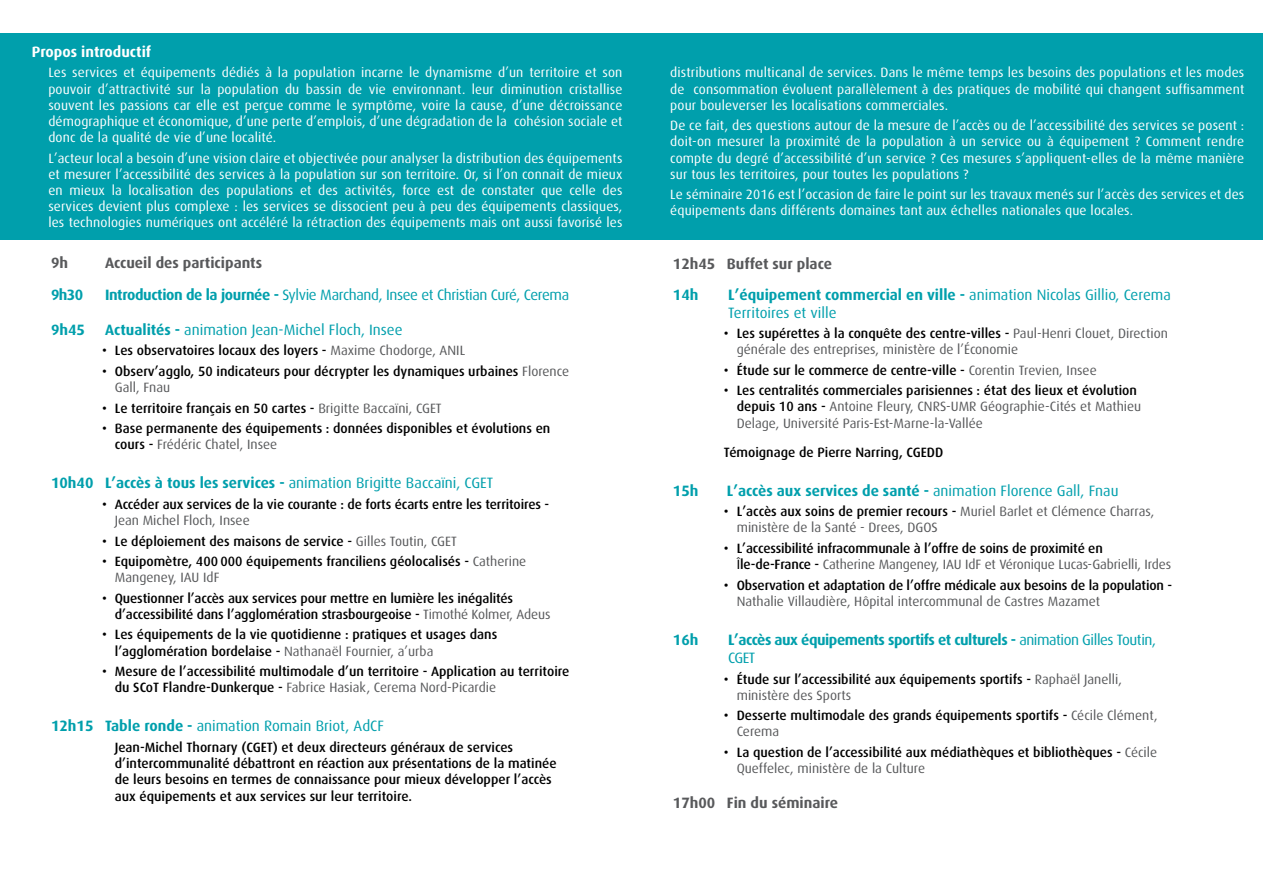
<style>
.page{position:relative;width:1263px;height:893px;background:#fff}
.page>*{position:absolute;margin:0;border:0;box-sizing:border-box;transform-origin:0 0}
.t1{font:15px/18px "Dax OT";color:#009fac}
.t2{font:700 15px/18px "Dax OT";letter-spacing:-.03em;color:#009fac}
.t3{font:15px "Dax OT";letter-spacing:-.025em;color:#009fac}
.t4{font:700 15px "Dax OT";color:#58595b}
.t5{font:700 15px "Dax OT";color:#009fac}
.t6{font:700 15px "Dax OT";color:#fff}
.t7{font:500 13.5px/16.2px "Dax OT";color:#000}
.t8{font:13.5px/16.2px "Dax OT";letter-spacing:.01em;color:#fff;text-align:justify}
.t9{font:13.5px/16.2px "Dax OT";color:#58595b}
.s1{font-weight:700}
.s2{font-weight:400;color:#58595b}
.s3{font-weight:500;color:#000}
.s4{font-weight:400}
</style>
<div class="page">
<div style="left:0;top:63px;width:1263px;height:177px;background:#009fac"></div>
<div style="left:0;top:33px;width:1263px;height:30px;background:#009fac"></div>
<p class="t6" style="left:32px;top:44px;width:121px">Propos introductif</p>
<p class="t8" style="left:48px;top:65px;width:576px">Les services et équipements dédiés à la population incarne le dynamisme d’un territoire et son pouvoir d’attractivité sur la population du bassin de vie environnant. leur diminution cristallise souvent les passions car elle est perçue comme le symptôme, voire la cause, d’une décroissance démographique et économique, d’une perte d’emplois, d’une dégradation de la cohésion sociale et donc de la qualité de vie d’une localité.</p>
<p class="t8" style="left:48px;top:150px;width:576px">L’acteur local a besoin d’une vision claire et objectivée pour analyser la distribution des équipements et mesurer l’accessibilité des services à la population sur son territoire. Or, si l’on connait de mieux en mieux la localisation des populations et des activités, force est de constater que celle des services devient plus complexe : les services se dissocient peu à peu des équipements classiques, les technologies numériques ont accéléré la rétraction des équipements mais ont aussi favorisé les</p>
<p class="t4" style="left:51px;top:254px;width:19px">9h</p>
<p class="t4" style="left:105px;top:254px;width:159px">Accueil des participants</p>
<p class="t2" style="left:51px;top:286px;width:34px">9h30</p>
<p class="t3" style="left:105px;top:286px;width:466px"><span class="s1">Introduction de la journée -</span> Sylvie Marchand, Insee et Christian Curé, Cerema</p>
<p class="t2" style="left:51px;top:321px;width:36px">9h45</p>
<p class="t1" style="left:105px;top:321px;width:299px"><span class="s1">actualités -</span> animation Jean-Michel Floch, Insee</p>
<p class="t7" style="left:102px;top:343px;width:365px">• Les observatoires locaux des loyers - <span class="s2">Maxime Chodorge, ANIL</span></p>
<p class="t7" style="left:115px;top:363px;width:456px;text-indent:-13px">• Observ’agglo, 50 indicateurs pour décrypter les dynamiques urbaines <span class="s2">Florence<br>Gall, Fnau</span></p>
<p class="t7" style="left:102px;top:400px;width:341px">• Le territoire français en 50 cartes - <span class="s2">Brigitte Baccaïni, CGET</span></p>
<p class="t7" style="left:115px;top:420px;width:437px;text-indent:-13px">• Base permanente des équipements : données disponibles et évolutions en cours - <span class="s2">Frédéric Chatel, Insee</span></p>
<p class="t1" style="left:51px;top:474px;width:444px"><span class="s1">10h40 L’accès à tous les services -</span> animation Brigitte Baccaïni, CGET</p>
<p class="t7" style="left:102px;top:496px;width:449px">• Accéder aux services de la vie courante : de forts écarts entre les territoires -</p>
<p class="t9" style="left:115px;top:512px;width:136px">Jean Michel Floch, Insee</p>
<p class="t7" style="left:102px;top:533px;width:356px">• Le déploiement des maisons de service - <span class="s2">Gilles Toutin, CGET</span></p>
<p class="t7" style="left:115px;top:553px;width:413px;text-indent:-13px">• Equipomètre, 400 000 équipements franciliens géolocalisés - <span class="s2">Catherine<br>Mangeney, IAU IdF</span></p>
<p class="t7" style="left:115px;top:590px;width:437px;text-indent:-13px">• Questionner l’accès aux services pour mettre en lumière les inégalités d’accessibilité dans l’agglomération strasbourgeoise - <span class="s2">Timothé Kolmer, Adeus</span></p>
<p class="t7" style="left:115px;top:627px;width:384px;text-indent:-13px">• Les équipements de la vie quotidienne : pratiques et usages dans l’agglomération bordelaise - <span class="s2">Nathanaël Fournier, a’urba</span></p>
<p class="t7" style="left:115px;top:663px;width:456px;text-indent:-13px">• Mesure de l’accessibilité multimodale d’un territoire - Application au territoire du SCoT Flandre-Dunkerque - <span class="s2">Fabrice Hasiak, Cerema Nord-Picardie</span></p>
<p class="t1" style="left:51px;top:717px;width:334px"><span class="s1">12h15 Table ronde -</span> animation Romain Briot, AdCF</p>
<p class="t7" style="left:115px;top:739px;width:443px">Jean-Michel Thornary (CGET) et deux directeurs généraux de services d’intercommunalité débattront en réaction aux présentations de la matinée de leurs besoins en termes de connaissance pour mieux développer l’accès aux équipements et aux services sur leur territoire.</p>
<p class="t8" style="left:670px;top:65px;width:576px">distributions multicanal de services. Dans le même temps les besoins des populations et les modes de consommation évoluent parallèlement à des pratiques de mobilité qui changent suffisamment pour bouleverser les localisations commerciales.</p>
<p class="t8" style="left:670px;top:118px;width:576px">De ce fait, des questions autour de la mesure de l’accès ou de l’accessibilité des services se posent : doit-on mesurer la proximité de la population à un service ou à équipement ? Comment rendre compte du degré d’accessibilité d’un service ? Ces mesures s’appliquent-elles de la même manière sur tous les territoires, pour toutes les populations ?</p>
<p class="t8" style="left:670px;top:187px;width:576px">Le séminaire 2016 est l’occasion de faire le point sur les travaux menés sur l’accès des services et des équipements dans différents domaines tant aux échelles nationales que locales.</p>
<p class="t4" style="left:673px;top:255px;width:160px">12h45 Buffet sur place</p>
<p class="t2" style="left:673px;top:285px;width:27px">14h</p>
<p class="t1" style="left:728px;top:286px;width:444px"><span class="s1">L’équipement commercial en ville -</span> animation Nicolas Gillio, Cerema<br>Territoires et ville</p>
<p class="t9" style="left:737px;top:325px;width:433px;text-indent:-13px"><span class="s3">• Les supérettes à la conquête des centre-villes -</span> Paul-Henri Clouet, Direction générale des entreprises, ministère de l’Économie</p>
<p class="t7" style="left:724px;top:362px;width:374px">• Étude sur le commerce de centre-ville - <span class="s2">Corentin Trevien, Insee</span></p>
<p class="t9" style="left:737px;top:383px;width:406px;text-indent:-13px"><span class="s3">• Les centralités commerciales parisiennes : état des lieux et évolution depuis 10 ans -</span> Antoine Fleury, CNRS-UMR Géographie-Cités et Mathieu<br>Delage, Université Paris-Est-Marne-la-Vallée</p>
<p class="t7" style="left:724px;top:444px;width:221px">Témoignage de Pierre Narring, CGEDD</p>
<p class="t2" style="left:673px;top:482px;width:27px">15h</p>
<p class="t5" style="left:727px;top:482px;width:393px">L’accès aux services de santé - <span class="s4">animation Florence Gall, Fnau</span></p>
<p class="t9" style="left:737px;top:504px;width:419px;text-indent:-13px"><span class="s3">• L’accès aux soins de premier recours -</span> Muriel Barlet et Clémence Charras, ministère de la Santé - Drees, DGOS</p>
<p class="t7" style="left:737px;top:540px;width:436px;text-indent:-13px">• L’accessibilité infracommunale à l’offre de soins de proximité en<br><span class="s4">Î</span>le-de-France - <span class="s2">Catherine Mangeney, IAU IdF et Véronique Lucas-Gabrielli, Irdes</span></p>
<p class="t7" style="left:724px;top:577px;width:450px">• Observation et adaptation de l’offre médicale aux besoins de la population -</p>
<p class="t9" style="left:737px;top:593px;width:365px">Nathalie Villaudière, Hôpital intercommunal de Castres Mazamet</p>
<p class="t2" style="left:673px;top:631px;width:27px">16h</p>
<p class="t2" style="left:728px;top:631px;width:429px">L’accès aux équipements sportifs et culturels - <span class="s4">animation Gilles Toutin,<br>CGET</span></p>
<p class="t7" style="left:737px;top:671px;width:387px;text-indent:-13px">• Étude sur l’accessibilité aux équipements sportifs - <span class="s2">Raphaël Janelli, ministère des Sports</span></p>
<p class="t7" style="left:737px;top:707px;width:422px;text-indent:-13px">• Desserte multimodale des grands équipements sportifs - <span class="s2">Cécile Clément,<br>Cerema</span></p>
<p class="t7" style="left:737px;top:744px;width:422px;text-indent:-13px">• La question de l’accessibilité aux médiathèques et bibliothèques - <span class="s2">Cécile<br>Queffelec, ministère de la Culture</span></p>
<p class="t4" style="left:673px;top:795px;width:167px">17h00 Fin du séminaire</p>
</div>
